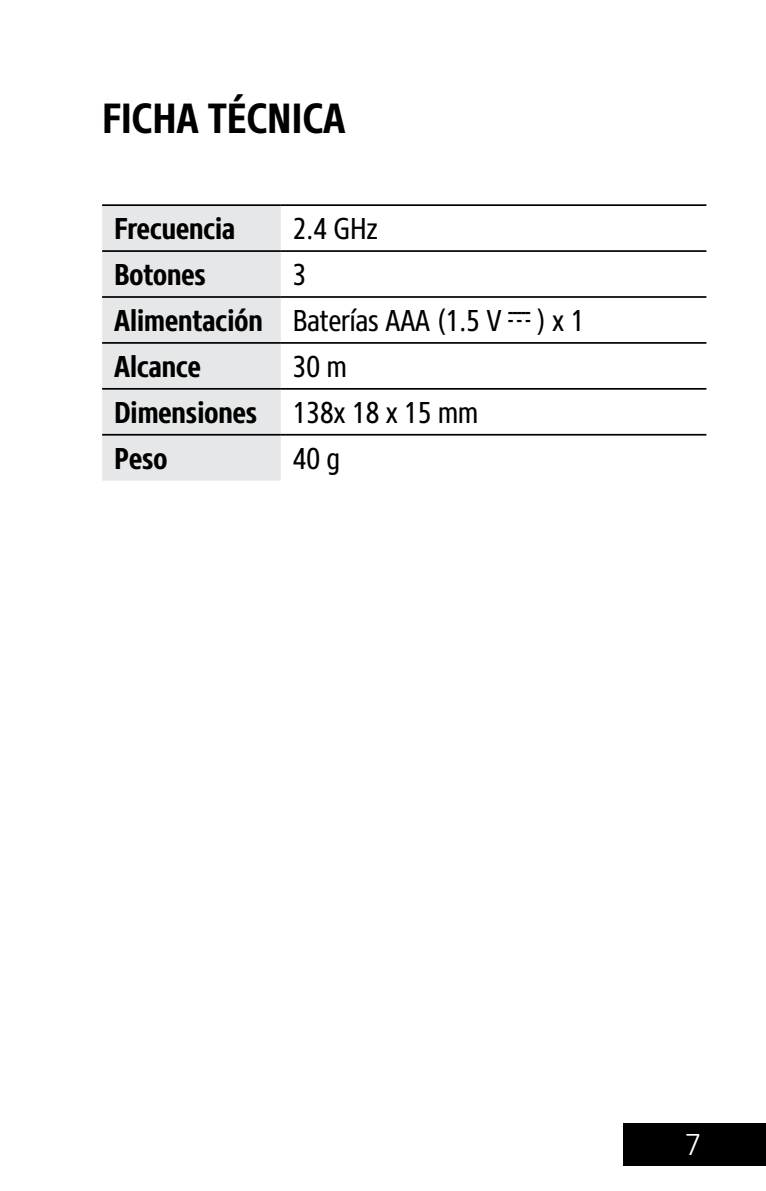
<style>
.page{position:relative;width:766px;height:1191px;background:#fff}
.page>*{position:absolute;margin:0;border:0;box-sizing:border-box;transform-origin:0 0}
.t1{font:700 42px "Core Sans N67 Cn";color:#000}
.t2{font:30px/45.9px "Core Sans N47 Cn";color:#000}
.t3{font:700 30px/45.9px "Core Sans N67 Cn";color:#000}
.t4{font:300 30px "Core Sans N35";color:#fff}
.s1{font-family:"Core Sans N67 Cn";font-weight:700}
.s2{font-family:"Core Sans N47 Cn";font-weight:400}
</style>
<div class="page">
<div style="left:622px;top:1123px;width:143px;height:42px;background:#000"></div>
<div style="left:102px;top:206px;width:179px;height:274px;background:#e6e7e8"></div>
<hr style="left:102px;top:204px;width:179px;height:2px;background:#000">
<hr style="left:281px;top:204px;width:425px;height:2px;background:#000">
<hr style="left:102px;top:250px;width:179px;height:2px;background:#000">
<hr style="left:281px;top:250px;width:425px;height:2px;background:#000">
<hr style="left:102px;top:296px;width:179px;height:2px;background:#000">
<hr style="left:281px;top:296px;width:425px;height:2px;background:#000">
<hr style="left:102px;top:342px;width:179px;height:2px;background:#000">
<hr style="left:281px;top:342px;width:425px;height:2px;background:#000">
<hr style="left:102px;top:388px;width:179px;height:2px;background:#000">
<hr style="left:281px;top:388px;width:425px;height:2px;background:#000">
<hr style="left:102px;top:434px;width:179px;height:1px;background:#000">
<hr style="left:281px;top:434px;width:425px;height:1px;background:#000">
<h1 class="t1" style="left:102px;top:91px;width:245px">Ficha técnica</h1>
<p class="t3" style="left:114px;top:206px;width:123px">Frecuencia</p>
<p class="t2" style="left:293px;top:206px;width:86px">2.4 GHz</p>
<p class="t3" style="left:114px;top:252px;width:93px">Botones</p>
<p class="t2" style="left:114px;top:252px;width:471px;text-indent:179px">3<br><span class="s1">Alimentación</span> Baterías AAA (1.5 V –––––––– ) x 1</p>
<p class="t3" style="left:114px;top:343px;width:88px">Alcance</p>
<p class="t2" style="left:293px;top:343px;width:55px">30 m</p>
<p class="t3" style="left:114px;top:389px;width:365px">Dimensiones <span class="s2">138x 18 x 15 mm<br></span>Peso</p>
<p class="t2" style="left:293px;top:435px;width:49px">40 g</p>
<p class="t4" style="left:684px;top:1125px;width:19px">7</p>
</div>
